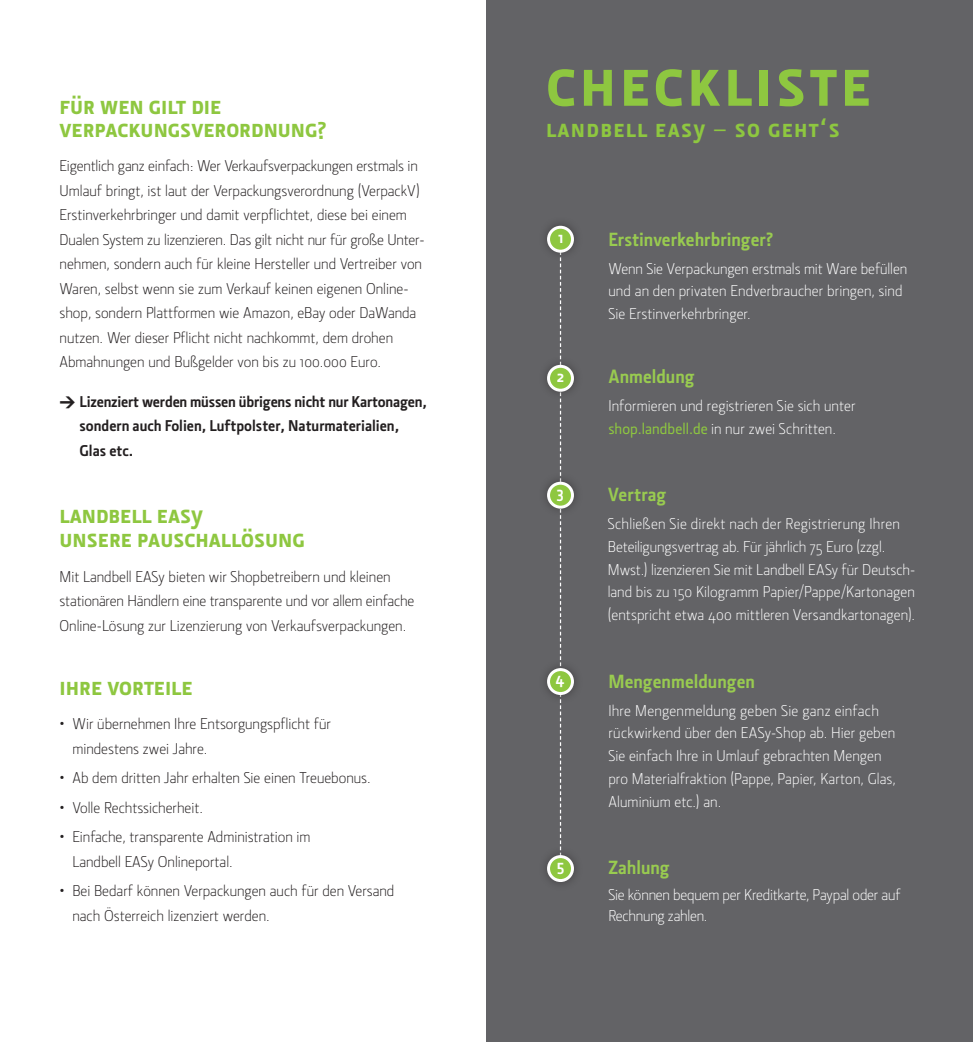
<style>
.page{position:relative;width:973px;height:1042px;background:#fff}
.page>*{position:absolute;margin:0;border:0;box-sizing:border-box;transform-origin:0 0}
.t1{font:71.75px "Section Bold Caps";letter-spacing:.05em;color:#8ec740}
.t2{font:26.25px/22.8px "Section Bold Caps";color:#8ec740}
.t3{font:26.25px "Section Bold Caps";letter-spacing:.05em;color:#8ec740}
.t4{font:700 19.25px "Section";color:#99cb50}
.t5{font:700 16.45px "Section";color:#fff}
.t6{font:300 15.75px/24.5px "Section";color:#231f20}
.t7{font:300 15.75px/22.8px "Section";letter-spacing:.005em;color:#fff}
.t8{font:700 15.75px/24.5px "Section";color:#231f20}
.s1{font-size:24.5px}
.s2{font-family:"DIN";font-weight:900}
.s3{font-family:"Section";font-weight:700}
.s4{font-weight:500;color:#8ec740}
</style>
<div class="page">
<div style="left:486px;top:0;width:486px;height:1042px;background:#636366"></div>
<svg style="left:559px;top:261px;width:2px;height:584px"></svg>
<div style="left:548px;top:227px;width:24px;height:24px;background:#8ec740;border-radius:50%"></div>
<div style="left:547px;top:226px;width:27px;height:27px;border:3px solid #fff;border-radius:50%"></div>
<div style="left:538px;top:356px;width:44px;height:44px;background:#616164"></div>
<div style="left:548px;top:366px;width:24px;height:24px;background:#8ec740;border-radius:50%"></div>
<div style="left:547px;top:365px;width:27px;height:27px;border:3px solid #fff;border-radius:50%"></div>
<div style="left:538px;top:473px;width:44px;height:44px;background:#616164"></div>
<div style="left:548px;top:483px;width:24px;height:24px;background:#8ec740;border-radius:50%"></div>
<div style="left:547px;top:482px;width:27px;height:27px;border:3px solid #fff;border-radius:50%"></div>
<div style="left:538px;top:659px;width:44px;height:45px;background:#616164"></div>
<div style="left:548px;top:669px;width:24px;height:24px;background:#8ec740;border-radius:50%"></div>
<div style="left:547px;top:668px;width:27px;height:27px;border:3px solid #fff;border-radius:50%"></div>
<div style="left:548px;top:856px;width:24px;height:24px;background:#8ec740;border-radius:50%"></div>
<div style="left:547px;top:855px;width:27px;height:27px;border:3px solid #fff;border-radius:50%"></div>
<h2 class="t2" style="left:60px;top:94px;width:268px">für wen gilt die verpackungsverordnung<span class="s1">?</span></h2>
<p class="t6" style="left:60px;top:154px;width:366px">Eigentlich ganz einfach: Wer Verkaufsverpackungen erstmals in Umlauf bringt, ist laut der Verpackungsverordnung (VerpackV)<br>Erstinverkehrbringer und damit verpflichtet, diese bei einem Dualen System zu lizenzieren. Das gilt nicht nur für große Unter&shy;nehmen, sondern auch für kleine Hersteller und Vertreiber von Waren, selbst wenn sie zum Verkauf keinen eigenen Online&shy;shop, sondern Plattformen wie Amazon, eBay oder DaWanda nutzen. Wer dieser Pflicht nicht nachkommt, dem drohen Abmahnungen und Bußgelder von bis zu 100.000 Euro.</p>
<p class="t8" style="left:80px;top:389px;width:349px;text-indent:-20px"><span class="s2">&gt;</span> Lizenziert werden müssen übrigens nicht nur Kartonagen, sondern auch Folien, Luftpolster, Naturmaterialien,<br>Glas etc.</p>
<h2 class="t2" style="left:60px;top:502px;width:247px;line-height:24.5px">landbell eas<span class="s3">y<br></span>unsere pauschallösung</h2>
<p class="t6" style="left:60px;top:564px;width:356px">Mit Landbell EASy bieten wir Shopbetreibern und kleinen stationären Händlern eine transparente und vor allem einfache<br>Online-Lösung zur Lizenzierung von Verkaufsverpackungen.</p>
<h2 class="t2" style="left:60px;top:675px;width:134px">ihre vorteile</h2>
<p class="t6" style="left:72px;top:712px;width:260px;text-indent:-13px">• Wir übernehmen Ihre Entsorgungspflicht für mindestens zwei Jahre.</p>
<p class="t6" style="left:60px;top:766px;width:312px">• Ab dem dritten Jahr erhalten Sie einen Treuebonus.</p>
<p class="t6" style="left:60px;top:795px;width:145px">• Volle Rechtssicherheit.</p>
<p class="t6" style="left:72px;top:824px;width:239px;text-indent:-13px">• Einfache, transparente Administration im<br>Landbell EASy Onlineportal.</p>
<p class="t6" style="left:72px;top:878px;width:323px;text-indent:-13px">• Bei Bedarf können Verpackungen auch für den Versand nach Österreich lizenziert werden.</p>
<h1 class="t1" style="left:546px;top:41px;width:326px">checkliste</h1>
<h2 class="t3" style="left:546px;top:114px;width:295px">landbell eas<span class="s3">y</span> – so geht‘s</h2>
<p class="t5" style="left:558px;top:228px;width:7px">1</p>
<p class="t4" style="left:608px;top:228px;width:166px">Erstinverkehrbringer?</p>
<p class="t7" style="left:608px;top:257px;width:300px">Wenn Sie Verpackungen erstmals mit Ware befüllen und an den privaten Endverbraucher bringen, sind<br>Sie Erstinverkehrbringer.</p>
<p class="t5" style="left:556px;top:367px;width:9px">2</p>
<p class="t4" style="left:608px;top:366px;width:88px">Anmeldung</p>
<p class="t7" style="left:608px;top:394px;width:248px">Informieren und registrieren Sie sich unter <span class="s4">shop.landbell.de</span> in nur zwei Schritten.</p>
<p class="t5" style="left:556px;top:483px;width:8px">3</p>
<p class="t4" style="left:607px;top:484px;width:60px">Vertrag</p>
<p class="t7" style="left:607px;top:512px;width:309px">Schließen Sie direkt nach der Registrierung Ihren Beteiligungsvertrag ab. Für jährlich 75 Euro (zzgl.<br>Mwst.) lizenzieren Sie mit Landbell EASy für Deutsch&shy;land bis zu 150 Kilogramm Papier/Pappe/Kartonagen (entspricht etwa 400 mittleren Versandkartonagen).</p>
<p class="t5" style="left:555px;top:669px;width:10px">4</p>
<p class="t4" style="left:608px;top:670px;width:148px">Mengenmeldungen</p>
<p class="t7" style="left:608px;top:699px;width:289px">Ihre Mengenmeldung geben Sie ganz einfach rückwirkend über den EASy-Shop ab. Hier geben Sie einfach Ihre in Umlauf gebrachten Mengen pro Materialfraktion (Pappe, Papier, Karton, Glas, Aluminium etc.) an.</p>
<p class="t5" style="left:556px;top:856px;width:9px">5</p>
<p class="t4" style="left:608px;top:857px;width:63px">Zahlung</p>
<p class="t7" style="left:608px;top:884px;width:294px;line-height:21px">Sie können bequem per Kreditkarte, Paypal oder auf<br>Rechnung zahlen.</p>
</div>
